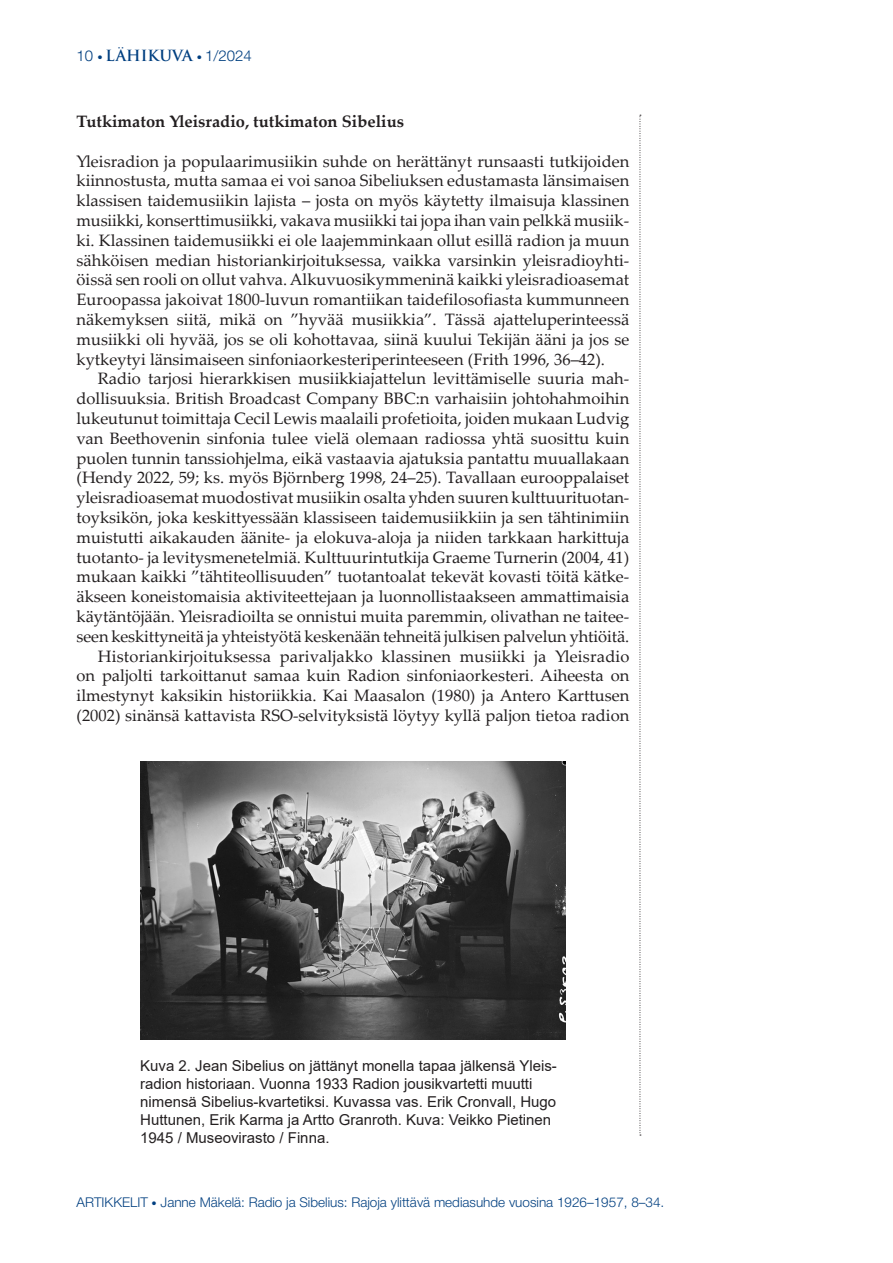
<style>
.page{position:relative;width:893px;height:1263px;background:#fff}
.page>*{position:absolute;margin:0;border:0;box-sizing:border-box;transform-origin:0 0}
.Artikkelit_leipis{font:16.5px/19.8px "Palatino Linotype";letter-spacing:-.005em;color:#231f20;text-align:justify}
.Artikkelit_leipis_1_kpl{font:16.5px/19.8px "Palatino Linotype";color:#231f20;text-align:justify}
.Artikkeli_väliotsikko{font:700 16.5px "Palatino Linotype";color:#231f20}
.Kuvateksti{font:15px/18px "Arial";color:#231f20}
.t1{font:300 15px "Helvetica Neue";color:#003f80}
.t2{font:300 13.5px "Helvetica Neue";color:#003f80}
.s1{font-weight:400;font-style:italic;font-size:10.5px}
.s2{font-family:"Trajan Pro 3";font-weight:600}
.s3{font-size:10.5px}
</style>
<div class="page">
<svg style="left:640px;top:115px;width:1px;height:1021px"></svg>
<img style="left:140px;top:761px;width:426px;height:279px">
<p class="t1" style="left:77px;top:44px;width:177px">10 <span class="s1">•</span> <span class="s2">LÄHIKUVA</span> <span class="s1">•</span> 1/2024</p>
<p class="Artikkeli_väliotsikko" style="left:77px;top:110px;width:329px">Tutkimaton Yleisradio, tutkimaton Sibelius</p>
<p class="Artikkelit_leipis_1_kpl" style="left:77px;top:150px;width:554px">Yleisradion ja populaarimusiikin suhde on herättänyt runsaasti tutkijoiden kiinnostusta, mutta samaa ei voi sanoa Sibeliuksen edustamasta länsimaisen klassisen taidemusiikin lajista – josta on myös käytetty ilmaisuja klassinen musiikki, konserttimusiikki, vakava musiikki tai jopa ihan vain pelkkä musiik&shy;ki. Klassinen taidemusiikki ei ole laajemminkaan ollut esillä radion ja muun sähköisen median historiankirjoituksessa, vaikka varsinkin yleisradioyhti&shy;öissä sen rooli on ollut vahva. Alkuvuosikymmeninä kaikki yleisradioasemat Euroopassa jakoivat 1800-luvun romantiikan taidefilosofiasta kummunneen näkemyksen siitä, mikä on ”hyvää musiikkia”. Tässä ajatteluperinteessä musiikki oli hyvää, jos se oli kohottavaa, siinä kuului Tekijän ääni ja jos se kytkeytyi länsimaiseen sinfoniaorkesteriperinteeseen (Frith 1996, 36–42).</p>
<p class="Artikkelit_leipis" style="left:77px;top:368px;width:554px;text-indent:21px">Radio tarjosi hierarkkisen musiikkiajattelun levittämiselle suuria mah&shy;dollisuuksia. British Broadcast Company BBC:n varhaisiin johtohahmoihin lukeutunut toimittaja Cecil Lewis maalaili profetioita, joiden mukaan Ludvig van Beethovenin sinfonia tulee vielä olemaan radiossa yhtä suosittu kuin puolen tunnin tanssiohjelma, eikä vastaavia ajatuksia pantattu muuallakaan (Hendy 2022, 59; ks. myös Björnberg 1998, 24–25). Tavallaan eurooppalaiset yleisradioasemat muodostivat musiikin osalta yhden suuren kulttuurituotan&shy;toyksikön, joka keskittyessään klassiseen taidemusiikkiin ja sen tähtinimiin muistutti aikakauden äänite- ja elokuva-aloja ja niiden tarkkaan harkittuja tuotanto- ja levitysmenetelmiä. Kulttuurintutkija Graeme Turnerin (2004, 41) mukaan kaikki ”tähtiteollisuuden” tuotantoalat tekevät kovasti töitä kätke&shy;äkseen koneistomaisia aktiviteettejaan ja luonnollistaakseen ammattimaisia käytäntöjään. Yleisradioilta se onnistui muita paremmin, olivathan ne taitee&shy;seen keskittyneitä ja yhteistyötä keskenään tehneitä julkisen palvelun yhtiöitä.</p>
<p class="Artikkelit_leipis" style="left:77px;top:645px;width:555px;text-indent:21px">Historiankirjoituksessa parivaljakko klassinen musiikki ja Yleisradio on paljolti tarkoittanut samaa kuin Radion sinfoniaorkesteri. Aiheesta on ilmestynyt kaksikin historiikkia. Kai Maasalon (1980) ja Antero Karttusen (2002) sinänsä kattavista RSO-selvityksistä löytyy kyllä paljon tietoa radion</p>
<p class="Kuvateksti" style="left:140px;top:1056px;width:418px">Kuva 2. Jean Sibelius on jättänyt monella tapaa jälkensä Yleis&shy;radion historiaan. Vuonna 1933 Radion jousikvartetti muutti nimensä Sibelius-kvartetiksi. Kuvassa vas. Erik Cronvall, Hugo Huttunen, Erik Karma ja Artto Granroth. Kuva: Veikko Pietinen 1945 / Museovirasto / Finna.</p>
<p class="t2" style="left:77px;top:1191px;width:589px">ARTIKKELIT <span class="s3">•</span> Janne Mäkelä: Radio ja Sibelius: Rajoja ylittävä mediasuhde vuosina 1926–1957, 8–34.</p>
</div>
